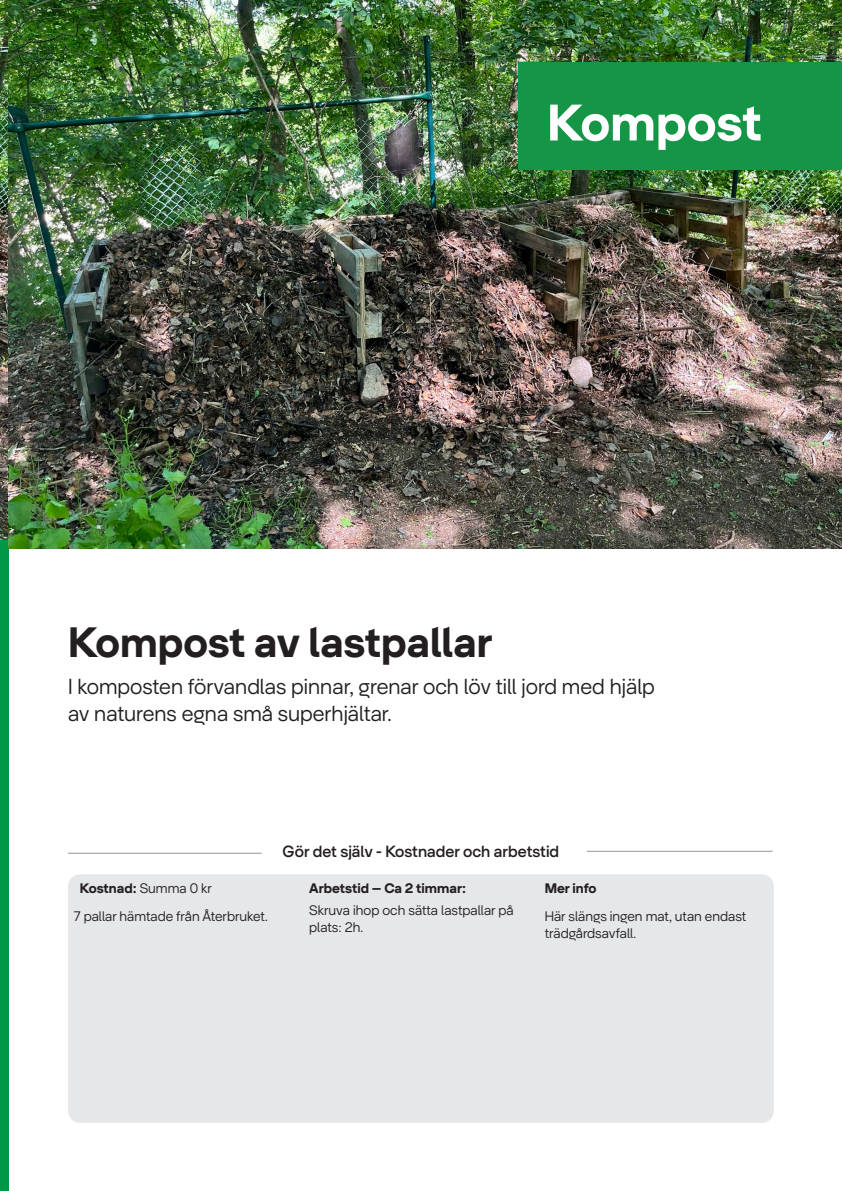
<style>
.page{position:relative;width:842px;height:1191px;background:#fff}
.page>*{position:absolute;margin:0;border:0;box-sizing:border-box;transform-origin:0 0}
.Titel{font:700 52px "Helsingborg Sans";color:#fff}
.Huvudtagline{font:700 43px "Helsingborg Sans";color:#231f20}
.Normal__Web{font:22px/26.4px "Helsingborg Sans";color:#231f20}
.t1{font:500 16.4px "Helsingborg Sans";color:#231f20}
.Normal__Web-2{font:14px/16.8px "Helsingborg Sans";color:#231f20}
.Normal__Web-3{font:700 14px "Helsingborg Sans";color:#231f20}
.s1{font-weight:400}
</style>
<div class="page">
<div style="left:0;top:539px;width:9px;height:652px;background:#009746"></div>
<img style="left:0;top:0;width:9px;height:539px">
<img style="left:9px;top:0;width:833px;height:548px">
<div style="left:519px;top:62px;width:323px;height:107px;background:#159647"></div>
<div style="left:68px;top:874px;width:706px;height:249px;background:#e6e7e9;border-radius:12px"></div>
<hr style="left:68px;top:852px;width:194px;height:1px;background:#939598">
<hr style="left:587px;top:850px;width:186px;height:1px;background:#939598">
<p class="Titel" style="left:547px;top:91px;width:216px">Kompost</p>
<p class="Huvudtagline" style="left:68px;top:616px;width:426px">Kompost av lastpallar</p>
<p class="Normal__Web" style="left:68px;top:673px;width:588px">I komposten förvandlas pinnar, grenar och löv till jord med hjälp av naturens egna små superhjältar.</p>
<p class="Normal__Web-3" style="left:80px;top:880px;width:134px">Kostnad: <span class="s1">Summa 0 kr</span></p>
<p class="Normal__Web-2" style="left:74px;top:907px;width:196px">7 pallar hämtade från Återbruket.</p>
<p class="t1" style="left:283px;top:841px;width:278px">Gör det själv - Kostnader och arbetstid</p>
<p class="Normal__Web-3" style="left:309px;top:880px;width:158px">Arbetstid – Ca 2 timmar:</p>
<p class="Normal__Web-2" style="left:309px;top:901px;width:206px">Skruva ihop och sätta lastpallar på plats: 2h.</p>
<p class="Normal__Web-3" style="left:545px;top:880px;width:53px">Mer info</p>
<p class="Normal__Web-2" style="left:545px;top:907px;width:203px">Här slängs ingen mat, utan endast trädgårdsavfall.</p>
</div>
